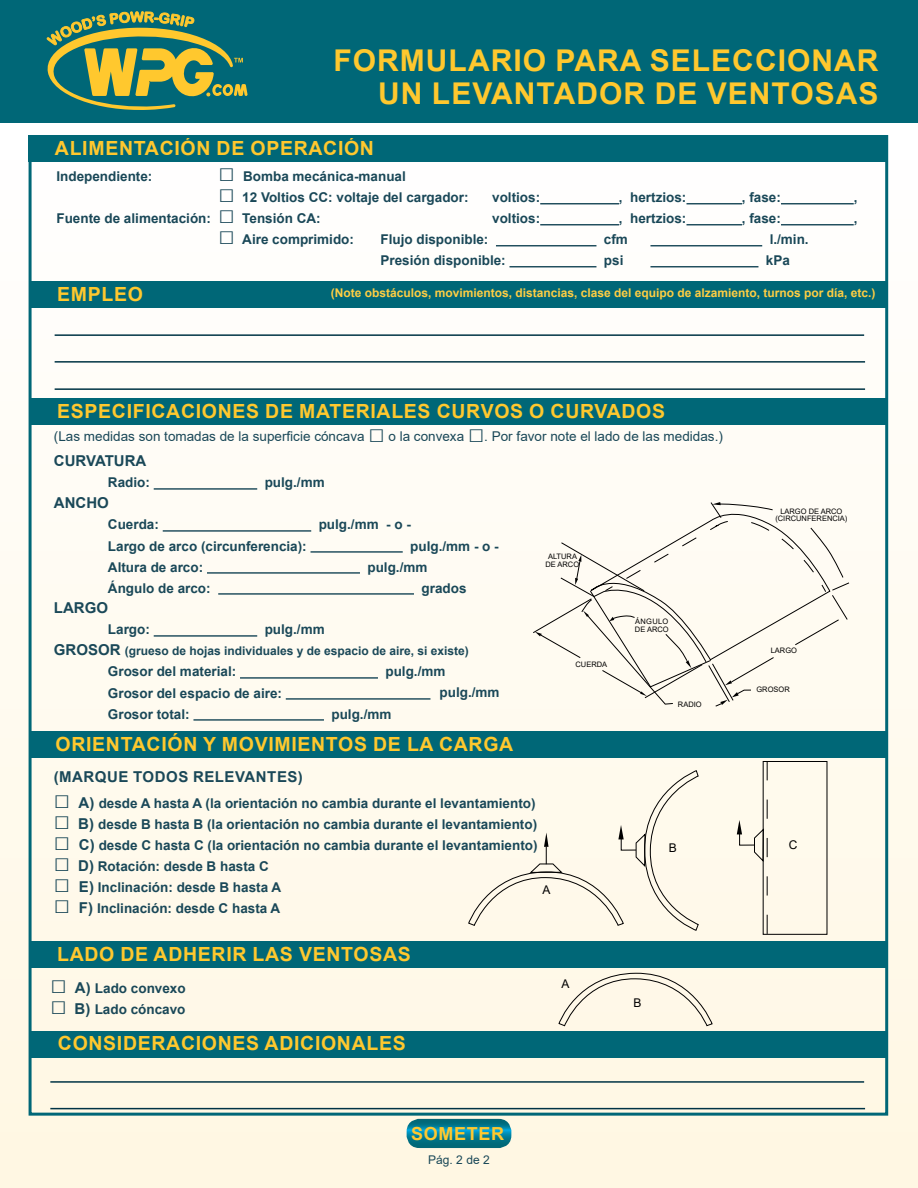
<style>
.page{position:relative;width:918px;height:1188px;background:#fff}
.page>*{position:absolute;margin:0;border:0;box-sizing:border-box;transform-origin:0 0}
.t1{font:700 30px/33px "Arial";letter-spacing:.035em;color:#ffc82e;text-align:right}
.t2{font:700 19.5px "Arial";letter-spacing:.035em;color:#ffc82e}
.t3{font:700 18px "Arial";letter-spacing:.035em;color:#ffc82e}
.t4{font:700 15px "Arial";letter-spacing:.035em;color:#1a4858}
.t5{font:700 15px "Arial";letter-spacing:.01em;color:#1a4858}
.t6{font:700 13.5px "Arial";color:#1a4858}
.t7{font:13.5px "Arial";color:#1a4858}
.t8{font:700 12px "Arial";color:#ffce43}
.t9{font:700 12px "Arial";color:#1a4858}
.t10{font:12px "Arial";color:#1a4858}
.t11{font:12px "Arial";color:#000}
.t12{font:7.5px/7.5px "Arial";color:#000;text-align:center}
.t13{font:7.5px/7.5px "Arial";letter-spacing:.035em;color:#000}
.s1{font-size:27px}
.s2{font-weight:700;font-size:27px}
.s3{font-size:15px}
</style>
<div class="page">
<div style="left:0;top:135px;width:918px;height:1053px;background:linear-gradient(to bottom,#fbfcfd,#faf4e0)"></div>
<div style="left:0;top:0;width:918px;height:122px;background:#006777"></div>
<svg style="left:46px;top:11px;width:202px;height:99px"></svg>
<hr style="left:154px;top:488px;width:103px;height:2px;background:#1a4858">
<hr style="left:163px;top:530px;width:148px;height:2px;background:#1a4858">
<hr style="left:311px;top:551px;width:92px;height:2px;background:#1a4858">
<hr style="left:207px;top:572px;width:153px;height:2px;background:#1a4858">
<hr style="left:218px;top:593px;width:196px;height:2px;background:#1a4858">
<hr style="left:154px;top:635px;width:103px;height:2px;background:#1a4858">
<hr style="left:240px;top:677px;width:138px;height:2px;background:#1a4858">
<hr style="left:286px;top:698px;width:144px;height:2px;background:#1a4858">
<hr style="left:193px;top:719px;width:131px;height:2px;background:#1a4858">
<svg style="left:559px;top:973px;width:153px;height:53px"></svg>
<div style="left:468px;top:771px;width:231px;height:160px;background:#fffaec"></div>
<div style="left:763px;top:761px;width:64px;height:174px;border:1px solid #000"></div>
<svg style="left:737px;top:761px;width:31px;height:173px"></svg>
<div style="left:533px;top:502px;width:317px;height:205px;background:#fffbf2"></div>
<hr style="left:55px;top:334px;width:809px;height:2px;background:#003445">
<hr style="left:50px;top:1081px;width:814px;height:2px;background:#003445">
<hr style="left:55px;top:361px;width:810px;height:2px;background:#003445">
<hr style="left:50px;top:1108px;width:815px;height:1px;background:#003445">
<hr style="left:55px;top:388px;width:810px;height:2px;background:#003445">
<div style="left:31px;top:281px;width:857px;height:27px;background:#006777"></div>
<div style="left:31px;top:398px;width:857px;height:27px;background:#006777"></div>
<div style="left:29px;top:731px;width:858px;height:27px;background:#006777"></div>
<div style="left:31px;top:941px;width:857px;height:27px;background:#006777"></div>
<div style="left:29px;top:1031px;width:858px;height:27px;background:#006777"></div>
<div style="left:29px;top:135px;width:857px;height:27px;background:#006777"></div>
<hr style="left:540px;top:203px;width:79px;height:1px;background:#1a4858">
<hr style="left:686px;top:203px;width:56px;height:1px;background:#1a4858">
<hr style="left:781px;top:203px;width:73px;height:1px;background:#1a4858">
<hr style="left:540px;top:224px;width:79px;height:1px;background:#1a4858">
<hr style="left:686px;top:224px;width:56px;height:1px;background:#1a4858">
<hr style="left:781px;top:224px;width:73px;height:1px;background:#1a4858">
<hr style="left:496px;top:245px;width:100px;height:1px;background:#1a4858">
<hr style="left:650px;top:245px;width:112px;height:1px;background:#1a4858">
<hr style="left:509px;top:266px;width:87px;height:1px;background:#1a4858">
<hr style="left:650px;top:266px;width:108px;height:1px;background:#1a4858">
<svg style="left:407px;top:1120px;width:104px;height:27px"></svg>
<div style="left:407px;top:1119px;width:104px;height:29px;border:2px solid #fff;border-radius:12px"></div>
<h1 class="t1" style="left:333px;top:44px;width:547px">FORMULARIO PARA SELECCIONAR<br>UN LEVANTADOR DE VENTOSAS</h1>
<h2 class="t2" style="left:55px;top:134px;width:321px">ALIMENTACIÓN DE OPERACIÓN</h2>
<p class="t6" style="left:56px;top:167px;width:98px">Independiente:</p>
<p class="t6" style="left:218px;top:167px;width:189px"><span class="s1">□</span> Bomba mecánica-manual</p>
<p class="t6" style="left:218px;top:188px;width:252px"><span class="s1">□</span> 12 Voltios CC: voltaje del cargador:</p>
<p class="t6" style="left:492px;top:188px;width:50px">voltios:</p>
<p class="t6" style="left:619px;top:188px;width:69px">, hertzios:</p>
<p class="t6" style="left:742px;top:188px;width:41px">, fase:</p>
<p class="t6" style="left:854px;top:188px;width:5px">,</p>
<p class="t6" style="left:56px;top:209px;width:266px">Fuente de alimentación: <span class="s1">□</span> Tensión CA:</p>
<p class="t6" style="left:492px;top:209px;width:50px">voltios:</p>
<p class="t6" style="left:619px;top:209px;width:69px">, hertzios:</p>
<p class="t6" style="left:742px;top:209px;width:41px">, fase:</p>
<p class="t6" style="left:854px;top:209px;width:5px">,</p>
<p class="t6" style="left:218px;top:230px;width:137px"><span class="s1">□</span> Aire comprimido:</p>
<p class="t6" style="left:380px;top:230px;width:110px">Flujo disponible:</p>
<p class="t6" style="left:604px;top:230px;width:26px">cfm</p>
<p class="t6" style="left:770px;top:230px;width:41px">l./min.</p>
<p class="t6" style="left:380px;top:251px;width:127px">Presión disponible:</p>
<p class="t6" style="left:604px;top:251px;width:21px">psi</p>
<p class="t6" style="left:766px;top:251px;width:26px">kPa</p>
<h2 class="t2" style="left:57px;top:281px;width:87px">EMPLEO</h2>
<p class="t8" style="left:331px;top:284px;width:546px">(Note obstáculos, movimientos, distancias, clase del equipo de alzamiento, turnos por día, etc.)</p>
<h2 class="t2" style="left:57px;top:398px;width:609px">ESPECIFICACIONES DE MATERIALES CURVOS O CURVADOS</h2>
<p class="t7" style="left:54px;top:427px;width:670px">(Las medidas son tomadas de la superficie cóncava <span class="s2">□</span> o la convexa <span class="s2">□</span>. Por favor note el lado de las medidas.)</p>
<p class="t5" style="left:54px;top:451px;width:94px">CURVATURA</p>
<p class="t6" style="left:108px;top:473px;width:43px">Radio:</p>
<p class="t6" style="left:265px;top:473px;width:62px">pulg./mm</p>
<p class="t5" style="left:54px;top:493px;width:56px">ANCHO</p>
<p class="t6" style="left:108px;top:515px;width:53px">Cuerda:</p>
<p class="t6" style="left:319px;top:515px;width:94px">pulg./mm - o -</p>
<p class="t6" style="left:108px;top:536px;width:200px">Largo de arco (circunferencia):</p>
<p class="t6" style="left:410px;top:536px;width:90px">pulg./mm - o -</p>
<p class="t6" style="left:108px;top:557px;width:97px">Altura de arco:</p>
<p class="t6" style="left:368px;top:557px;width:62px">pulg./mm</p>
<p class="t6" style="left:108px;top:578px;width:104px">Ángulo de arco:</p>
<p class="t6" style="left:422px;top:578px;width:47px">grados</p>
<p class="t5" style="left:54px;top:598px;width:56px">LARGO</p>
<p class="t6" style="left:108px;top:620px;width:43px">Largo:</p>
<p class="t6" style="left:265px;top:620px;width:62px">pulg./mm</p>
<p class="t9" style="left:54px;top:643px;width:416px"><span class="s3">GROSOR</span> (grueso de hojas individuales y de espacio de aire, si existe)</p>
<p class="t6" style="left:108px;top:662px;width:130px">Grosor del material:</p>
<p class="t6" style="left:385px;top:662px;width:62px">pulg./mm</p>
<p class="t6" style="left:108px;top:683px;width:176px">Grosor del espacio de aire:</p>
<p class="t6" style="left:440px;top:683px;width:62px">pulg./mm</p>
<p class="t6" style="left:108px;top:704px;width:83px">Grosor total:</p>
<p class="t6" style="left:331px;top:704px;width:62px">pulg./mm</p>
<p class="t12" style="left:545px;top:553px;width:35px">ALTURA<br>DE ARCO</p>
<p class="t13" style="left:635px;top:618px;width:35px">ÁNGULO<br>DE ARCO</p>
<p class="t12" style="left:576px;top:660px;width:33px">CUERDA</p>
<p class="t12" style="left:678px;top:700px;width:25px">RADIO</p>
<h2 class="t2" style="left:56px;top:730px;width:459px">ORIENTACIÓN Y MOVIMIENTOS DE LA CARGA</h2>
<p class="t4" style="left:54px;top:766px;width:250px">(MARQUE TODOS RELEVANTES)</p>
<p class="t6" style="left:54px;top:794px;width:483px"><span class="s1">□</span> <span class="s3">A)</span> desde A hasta A (la orientación no cambia durante el levantamiento)</p>
<p class="t6" style="left:54px;top:815px;width:485px"><span class="s1">□</span> <span class="s3">B)</span> desde B hasta B (la orientación no cambia durante el levantamiento)</p>
<p class="t6" style="left:54px;top:836px;width:485px"><span class="s1">□</span> <span class="s3">C)</span> desde C hasta C (la orientación no cambia durante el levantamiento)</p>
<p class="t6" style="left:54px;top:857px;width:216px"><span class="s1">□</span> <span class="s3">D)</span> Rotación: desde B hasta C</p>
<p class="t6" style="left:54px;top:878px;width:229px"><span class="s1">□</span> <span class="s3">E)</span> Inclinación: desde B hasta A</p>
<p class="t6" style="left:54px;top:899px;width:228px"><span class="s1">□</span> <span class="s3">F)</span> Inclinación: desde C hasta A</p>
<p class="t11" style="left:542px;top:881px;width:10px">A</p>
<h2 class="t2" style="left:57px;top:940px;width:355px">LADO DE ADHERIR LAS VENTOSAS</h2>
<p class="t6" style="left:50px;top:978px;width:137px"><span class="s1">□</span> <span class="s3">A)</span> Lado convexo</p>
<p class="t6" style="left:50px;top:999px;width:137px"><span class="s1">□</span> <span class="s3">B)</span> Lado cóncavo</p>
<h2 class="t2" style="left:58px;top:1029px;width:349px">CONSIDERACIONES ADICIONALES</h2>
<p class="t11" style="left:561px;top:975px;width:10px">A</p>
<h3 class="t3" style="left:411px;top:1121px;width:94px">SOMETER</h3>
<p class="t10" style="left:428px;top:1151px;width:63px">Pág. 2 de 2</p>
<p class="t11" style="left:669px;top:839px;width:10px">B</p>
<p class="t11" style="left:633px;top:994px;width:10px">B</p>
<p class="t12" style="left:775px;top:507px;width:74px">LARGO DE ARCO (CIRCUNFERENCIA)</p>
<p class="t12" style="left:771px;top:646px;width:28px">LARGO</p>
<p class="t12" style="left:756px;top:685px;width:35px">GROSOR</p>
<p class="t11" style="left:789px;top:836px;width:10px">C</p>
</div>
